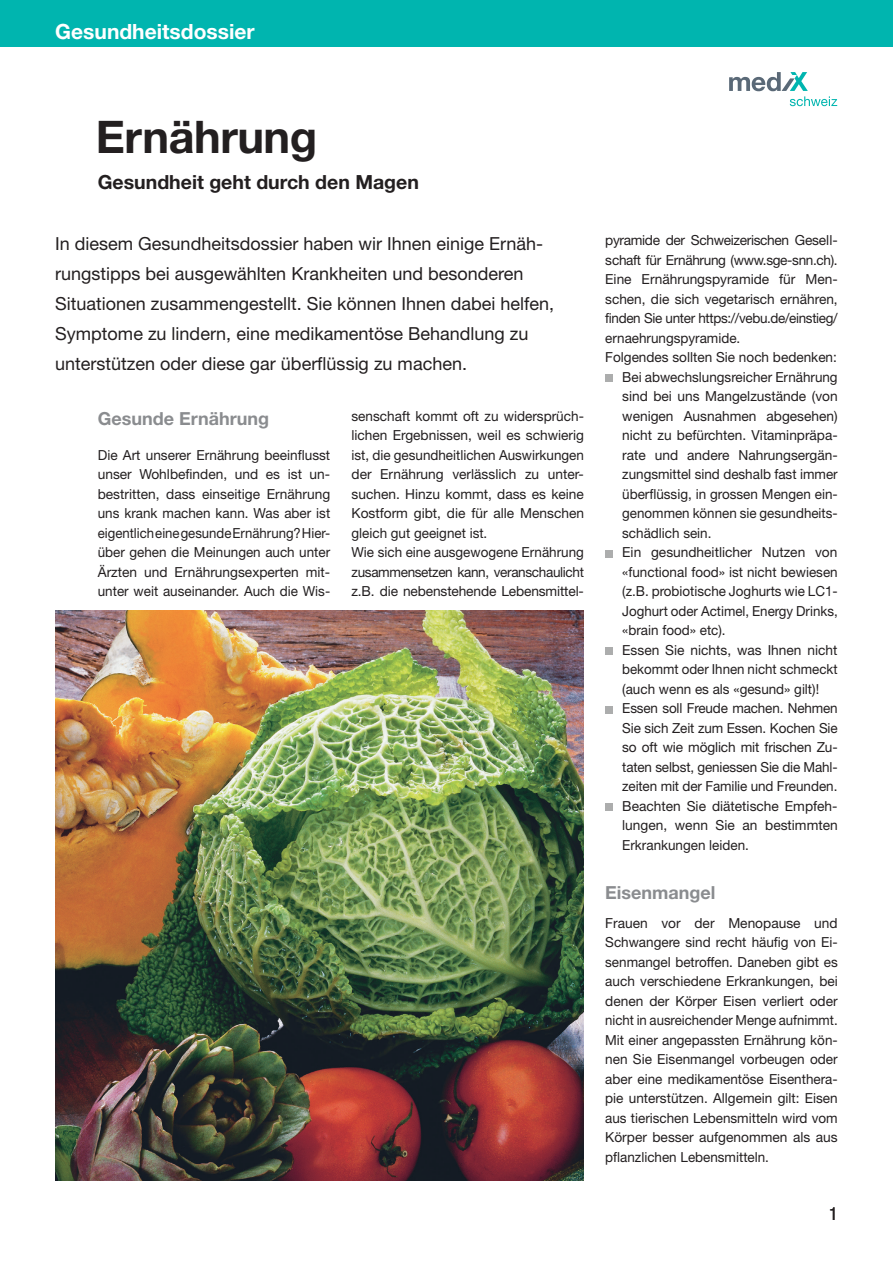
<style>
.page{position:relative;width:893px;height:1263px;background:#fff}
.page>*{position:absolute;margin:0;border:0;box-sizing:border-box;transform-origin:0 0}
.t1{font:700 45px "Helvetica Neue LT Std";letter-spacing:-.01em;color:#231f20}
.t2{font:700 21px "Helvetica Neue LT Std";color:#fff}
.t3{font:700 19.5px "Helvetica Neue LT Std";color:#231f20}
.t4{font:18px/30px "Helvetica Neue LT Std";color:#231f20}
.t5{font:700 18px "Helvetica Neue LT Std";color:#8a8c8f}
.t6{font:condensed 18px "Helvetica Neue LT Std";color:#231f20}
.t7{font:13.8px/19.5px "Helvetica Neue LT Std";color:#231f20;text-align:justify}
.t8{font:13.8px "Helvetica Neue LT Std";letter-spacing:-.025em;color:#231f20}
.t9{font:13.8px "Helvetica Neue LT Std";color:#231f20;scale:.96 1}
</style>
<div class="page">
<div style="left:605px;top:374px;width:8px;height:8px;background:#acadad"></div>
<div style="left:605px;top:550px;width:8px;height:7px;background:#acadad"></div>
<div style="left:605px;top:647px;width:8px;height:8px;background:#acadad"></div>
<div style="left:605px;top:706px;width:8px;height:7px;background:#acadad"></div>
<div style="left:605px;top:803px;width:8px;height:8px;background:#acadad"></div>
<img style="left:55px;top:610px;width:529px;height:570px">
<div style="left:0;top:0;width:893px;height:47px;background:#00b5af"></div>
<svg style="left:729px;top:72px;width:108px;height:34px"></svg>
<h2 class="t2" style="left:55px;top:18px;width:201px">Gesundheitsdossier</h2>
<h1 class="t1" style="left:96px;top:109px;width:223px">Ernährung</h1>
<h3 class="t3" style="left:98px;top:170px;width:323px">Gesundheit geht durch den Magen</h3>
<p class="t4" style="left:55px;top:228px;width:500px">In diesem Gesundheitsdossier haben wir Ihnen einige Ernäh&shy;rungstipps bei ausgewählten Krankheiten und besonderen Situationen zusammengestellt. Sie können Ihnen dabei helfen, Symptome zu lindern, eine medikamentöse Behandlung zu unterstützen oder diese gar überflüssig zu machen.</p>
<h3 class="t5" style="left:98px;top:407px;width:173px">Gesunde Ernährung</h3>
<p class="t7" style="left:98px;top:445px;width:234px">Die Art unserer Ernährung beeinflusst unser Wohlbefinden, und es ist un&shy;bestritten, dass einseitige Ernährung uns krank machen kann. Was aber ist eigentlich eine gesunde Ernährung? Hier&shy;über gehen die Meinungen auch unter Ärzten und Ernährungsexperten mit&shy;unter weit auseinander. Auch die Wis-</p>
<p class="t7" style="left:351px;top:406px;width:234px;text-align:left">senschaft kommt oft zu widersprüch&shy;lichen Ergebnissen, weil es schwierig ist, die gesundheitlichen Auswirkungen der Ernährung verlässlich zu unter&shy;suchen. Hinzu kommt, dass es keine Kostform gibt, die für alle Menschen gleich gut geeignet ist.<br>Wie sich eine ausgewogene Ernährung zusammensetzen kann, veranschaulicht z.B. die nebenstehende Lebensmittel-</p>
<p class="t8" style="left:605px;top:232px;width:234px">pyramide der Schweizerischen Gesell-</p>
<p class="t8" style="left:605px;top:252px;width:234px">schaft für Ernährung (www.sge-snn.ch).</p>
<p class="t7" style="left:605px;top:269px;width:234px">Eine Ernährungspyramide für Men-</p>
<p class="t7" style="left:605px;top:289px;width:234px">schen, die sich vegetarisch ernähren,</p>
<p class="t8" style="left:605px;top:310px;width:234px">finden Sie unter https://vebu.de/einstieg/</p>
<p class="t7" style="left:605px;top:328px;width:137px">ernaehrungspyramide.</p>
<p class="t7" style="left:605px;top:347px;width:233px">Folgendes sollten Sie noch bedenken:</p>
<p class="t7" style="left:622px;top:367px;width:217px">Bei abwechslungsreicher Ernährung</p>
<p class="t7" style="left:622px;top:386px;width:217px">sind bei uns Mangelzustände (von</p>
<p class="t7" style="left:622px;top:406px;width:217px">wenigen Ausnahmen abgesehen)</p>
<p class="t7" style="left:622px;top:425px;width:217px">nicht zu befürchten. Vitaminpräpa-</p>
<p class="t7" style="left:622px;top:445px;width:217px">rate und andere Nahrungsergän-</p>
<p class="t7" style="left:622px;top:464px;width:217px">zungsmittel sind deshalb fast immer</p>
<p class="t7" style="left:622px;top:484px;width:217px">überflüssig, in grossen Mengen ein-</p>
<p class="t9" style="left:622px;top:505px;width:226px">genommen können sie gesundheits-</p>
<p class="t7" style="left:622px;top:523px;width:91px">schädlich sein.</p>
<p class="t7" style="left:622px;top:542px;width:217px">Ein gesundheitlicher Nutzen von</p>
<p class="t7" style="left:622px;top:562px;width:217px">«functional food» ist nicht bewiesen</p>
<p class="t7" style="left:622px;top:581px;width:217px">(z.B. probiotische Joghurts wie LC1-</p>
<p class="t9" style="left:622px;top:603px;width:226px">Joghurt oder Actimel, Energy Drinks,</p>
<p class="t7" style="left:622px;top:620px;width:105px">«brain food» etc).</p>
<p class="t7" style="left:622px;top:640px;width:217px">Essen Sie nichts, was Ihnen nicht</p>
<p class="t9" style="left:622px;top:661px;width:226px">bekommt oder Ihnen nicht schmeckt</p>
<p class="t7" style="left:622px;top:679px;width:198px">(auch wenn es als «gesund» gilt)!</p>
<p class="t7" style="left:622px;top:698px;width:217px">Essen soll Freude machen. Nehmen</p>
<p class="t7" style="left:622px;top:718px;width:217px">Sie sich Zeit zum Essen. Kochen Sie</p>
<p class="t7" style="left:622px;top:737px;width:217px">so oft wie möglich mit frischen Zu-</p>
<p class="t7" style="left:622px;top:757px;width:217px">taten selbst, geniessen Sie die Mahl-</p>
<p class="t7" style="left:622px;top:776px;width:217px">zeiten mit der Familie und Freunden.</p>
<p class="t7" style="left:622px;top:796px;width:217px">Beachten Sie diätetische Empfeh-</p>
<p class="t7" style="left:622px;top:815px;width:217px">lungen, wenn Sie an bestimmten</p>
<p class="t7" style="left:622px;top:835px;width:128px">Erkrankungen leiden.</p>
<h3 class="t5" style="left:605px;top:882px;width:112px">Eisenmangel</h3>
<p class="t7" style="left:605px;top:913px;width:234px">Frauen vor der Menopause und Schwangere sind recht häufig von Ei&shy;senmangel betroffen. Daneben gibt es auch verschiedene Erkrankungen, bei denen der Körper Eisen verliert oder nicht in ausreichender Menge aufnimmt.<br>Mit einer angepassten Ernährung kön&shy;nen Sie Eisenmangel vorbeugen oder aber eine medikamentöse Eisenthera&shy;pie unterstützen. Allgemein gilt: Eisen aus tierischen Lebensmitteln wird vom Körper besser aufgenommen als aus pflanzlichen Lebensmitteln.</p>
<h3 class="t6" style="left:829px;top:1203px;width:10px">1</h3>
</div>
